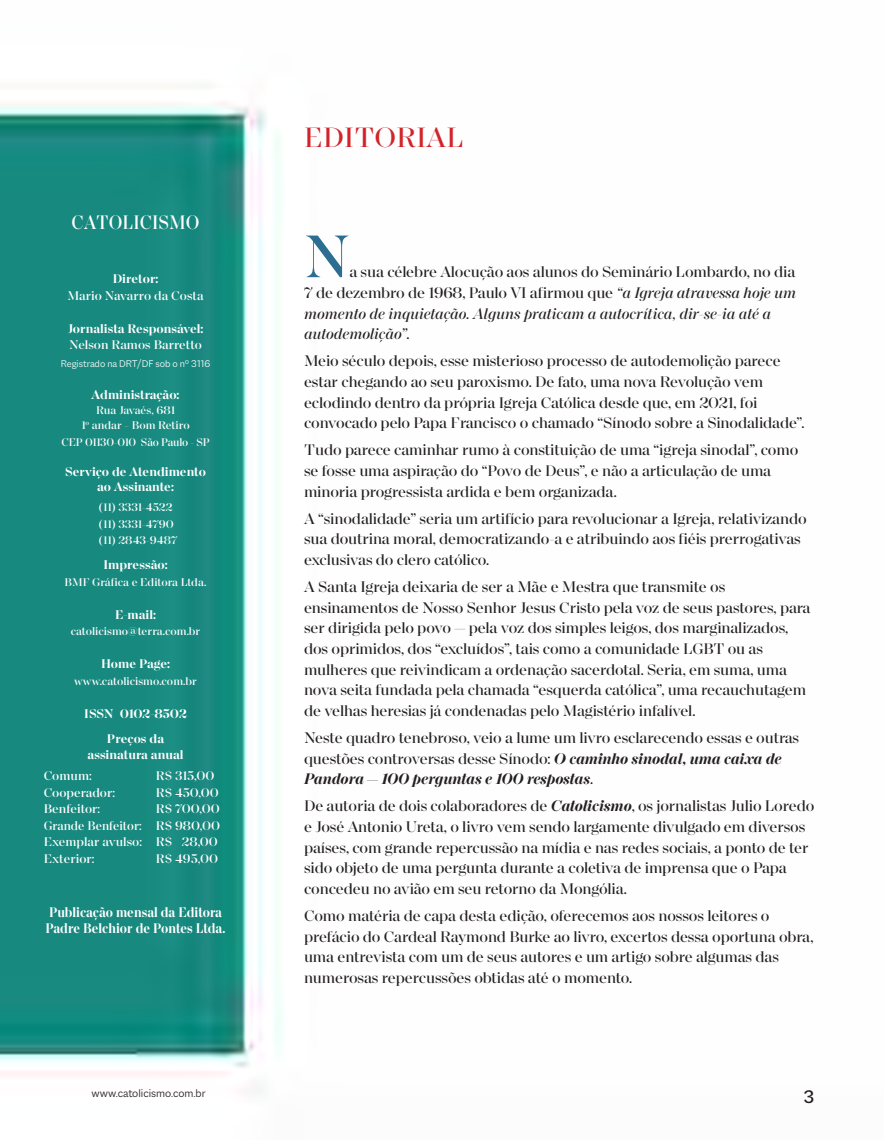
<style>
.page{position:relative;width:884px;height:1140px;background:#fff}
.page>*{position:absolute;margin:0;border:0;box-sizing:border-box;transform-origin:0 0}
.Texto_editorial{font:500 64.5px "Macklin Display";color:#2c6e91}
.t1{font:30px "Macklin Display";letter-spacing:.01em;color:#d1232a}
.t2{font:500 21px "Macklin Display";color:#fff;scale:.9 1}
.t3{font:500 19.5px "Macklin Slab";color:#231f20}
.Texto_editorial-2{font:16.5px/20.7px "Macklin Display";letter-spacing:-.01em;color:#231f20}
.Texto_editorial-3{font:italic 16.5px/20.7px "Macklin Display";letter-spacing:-.01em;color:#231f20}
.t4{font:700 15px "Macklin Display";color:#fff;scale:.9 1}
.t5{font:700 13.5px/15px "Macklin Display";color:#fff;text-align:center}
.t6{font:500 13.5px "Macklin Display";color:#fff}
.t7{font:500 13.5px "Macklin Display";color:#fff;scale:.96 1}
.t8{font:500 12px/16.5px "Macklin Display";color:#fff;text-align:center}
.t9{font:300 12px "Macklin Sans";color:#231f20}
.t10{font:300 10.5px "Macklin Sans";color:#fff}
.s1{font-style:normal}
.s2{font-weight:700;font-style:italic}
</style>
<div class="page">
<img style="left:0;top:103px;width:282px;height:990px">
<p class="t2" style="left:72px;top:210px;width:143px">CATOLICISMO</p>
<p class="t5" style="left:113px;top:271px;width:47px">Diretor:</p>
<p class="t6" style="left:67px;top:288px;width:138px">Mario Navarro da Costa</p>
<p class="t5" style="left:68px;top:321px;width:137px">Jornalista Responsável:</p>
<p class="t6" style="left:69px;top:337px;width:134px">Nelson Ramos Barretto</p>
<p class="t10" style="left:61px;top:358px;width:151px">Registrado na DRT/DF sob o nº 3116</p>
<p class="t5" style="left:92px;top:387px;width:89px">Administração:</p>
<p class="t8" style="left:96px;top:402px;width:80px">Rua Javaés, 681</p>
<p class="t8" style="left:61px;top:417px;width:150px">1<sup>o</sup> andar – Bom Retiro<br>CEP 01130-010 São Paulo - SP</p>
<p class="t5" style="left:65px;top:463px;width:142px">Serviço de Atendimento ao Assinante:</p>
<p class="t8" style="left:99px;top:499px;width:75px">(11) 3331-4522</p>
<p class="t8" style="left:99px;top:515px;width:76px">(11) 3331-4790</p>
<p class="t8" style="left:99px;top:532px;width:80px">(11) 2843-9487</p>
<p class="t5" style="left:103px;top:557px;width:66px">Impressão:</p>
<p class="t8" style="left:65px;top:573px;width:143px">BMF Gráfica e Editora Ltda.</p>
<p class="t5" style="left:115px;top:607px;width:42px">E-mail:</p>
<p class="t8" style="left:71px;top:623px;width:131px">catolicismo@terra.com.br</p>
<p class="t5" style="left:101px;top:656px;width:70px">Home Page:</p>
<p class="t8" style="left:74px;top:672px;width:124px">www.catolicismo.com.br</p>
<p class="t5" style="left:84px;top:706px;width:104px">ISSN 0102-8502</p>
<p class="t5" style="left:88px;top:730px;width:97px;line-height:16.5px">Preços da assinatura anual</p>
<p class="t6" style="left:44px;top:768px;width:49px">Comum:</p>
<p class="t6" style="left:156px;top:768px;width:60px">R$ 315,00</p>
<p class="t6" style="left:44px;top:784px;width:73px">Cooperador:</p>
<p class="t6" style="left:156px;top:784px;width:65px">R$ 450,00</p>
<p class="t6" style="left:44px;top:801px;width:58px">Benfeitor:</p>
<p class="t6" style="left:156px;top:801px;width:65px">R$ 700,00</p>
<p class="t7" style="left:44px;top:817px;width:185px">Grande Benfeitor: R$ 980,00</p>
<p class="t6" style="left:44px;top:834px;width:176px">Exemplar avulso: R$ 28,00</p>
<p class="t6" style="left:44px;top:850px;width:52px">Exterior:</p>
<p class="t6" style="left:156px;top:850px;width:64px">R$ 495,00</p>
<p class="t4" style="left:49px;top:903px;width:194px">Publicação mensal da Editora</p>
<p class="t4" style="left:46px;top:919px;width:201px">Padre Belchior de Pontes Ltda.</p>
<p class="t9" style="left:91px;top:1086px;width:116px">www.catolicismo.com.br</p>
<p class="t1" style="left:304px;top:120px;width:161px">EDITORIAL</p>
<p class="Texto_editorial" style="left:304px;top:219px;width:47px">N</p>
<p class="Texto_editorial-3" style="left:304px;top:261px;width:493px;text-indent:45px"><span class="s1">a sua célebre Alocução aos alunos do Seminário Lombardo, no dia 7 de dezembro de 1968, Paulo VI afirmou que</span> “a Igreja atravessa hoje um momento de inquietação. Alguns praticam a autocrítica, dir-se-ia até a autodemolição”<span class="s1">.</span></p>
<p class="Texto_editorial-2" style="left:304px;top:350px;width:502px">Meio século depois, esse misterioso processo de autodemolição parece estar chegando ao seu paroxismo. De fato, uma nova Revolução vem eclodindo dentro da própria Igreja Católica desde que, em 2021, foi convocado pelo Papa Francisco o chamado “Sínodo sobre a Sinodalidade”.</p>
<p class="Texto_editorial-2" style="left:304px;top:439px;width:496px">Tudo parece caminhar rumo à constituição de uma “igreja sinodal”, como se fosse uma aspiração do “Povo de Deus”, e não a articulação de uma minoria progressista ardida e bem organizada.</p>
<p class="Texto_editorial-2" style="left:304px;top:508px;width:504px">A “sinodalidade” seria um artifício para revolucionar a Igreja, relativizando sua doutrina moral, democratizando-a e atribuindo aos fiéis prerrogativas exclusivas do clero católico.</p>
<p class="Texto_editorial-2" style="left:304px;top:576px;width:508px">A Santa Igreja deixaria de ser a Mãe e Mestra que transmite os ensinamentos de Nosso Senhor Jesus Cristo pela voz de seus pastores, para ser dirigida pelo povo — pela voz dos simples leigos, dos marginalizados, dos oprimidos, dos “excluídos”, tais como a comunidade LGBT ou as mulheres que reivindicam a ordenação sacerdotal. Seria, em suma, uma nova seita fundada pela chamada “esquerda católica”, uma recauchutagem de velhas heresias já condenadas pelo Magistério infalível.</p>
<p class="Texto_editorial-2" style="left:304px;top:727px;width:497px">Neste quadro tenebroso, veio a lume um livro esclarecendo essas e outras questões controversas desse Sínodo: <span class="s2">O caminho sinodal, uma caixa de<br>Pandora — 100 perguntas e 100 respostas</span>.</p>
<p class="Texto_editorial-2" style="left:304px;top:795px;width:512px">De autoria de dois colaboradores de <span class="s2">Catolicismo</span>, os jornalistas Julio Loredo e José Antonio Ureta, o livro vem sendo largamente divulgado em diversos países, com grande repercussão na mídia e nas redes sociais, a ponto de ter sido objeto de uma pergunta durante a coletiva de imprensa que o Papa concedeu no avião em seu retorno da Mongólia.</p>
<p class="Texto_editorial-2" style="left:304px;top:905px;width:511px">Como matéria de capa desta edição, oferecemos aos nossos leitores o prefácio do Cardeal Raymond Burke ao livro, excertos dessa oportuna obra, uma entrevista com um de seus autores e um artigo sobre algumas das numerosas repercussões obtidas até o momento.</p>
<p class="t3" style="left:804px;top:1085px;width:12px">3</p>
</div>
